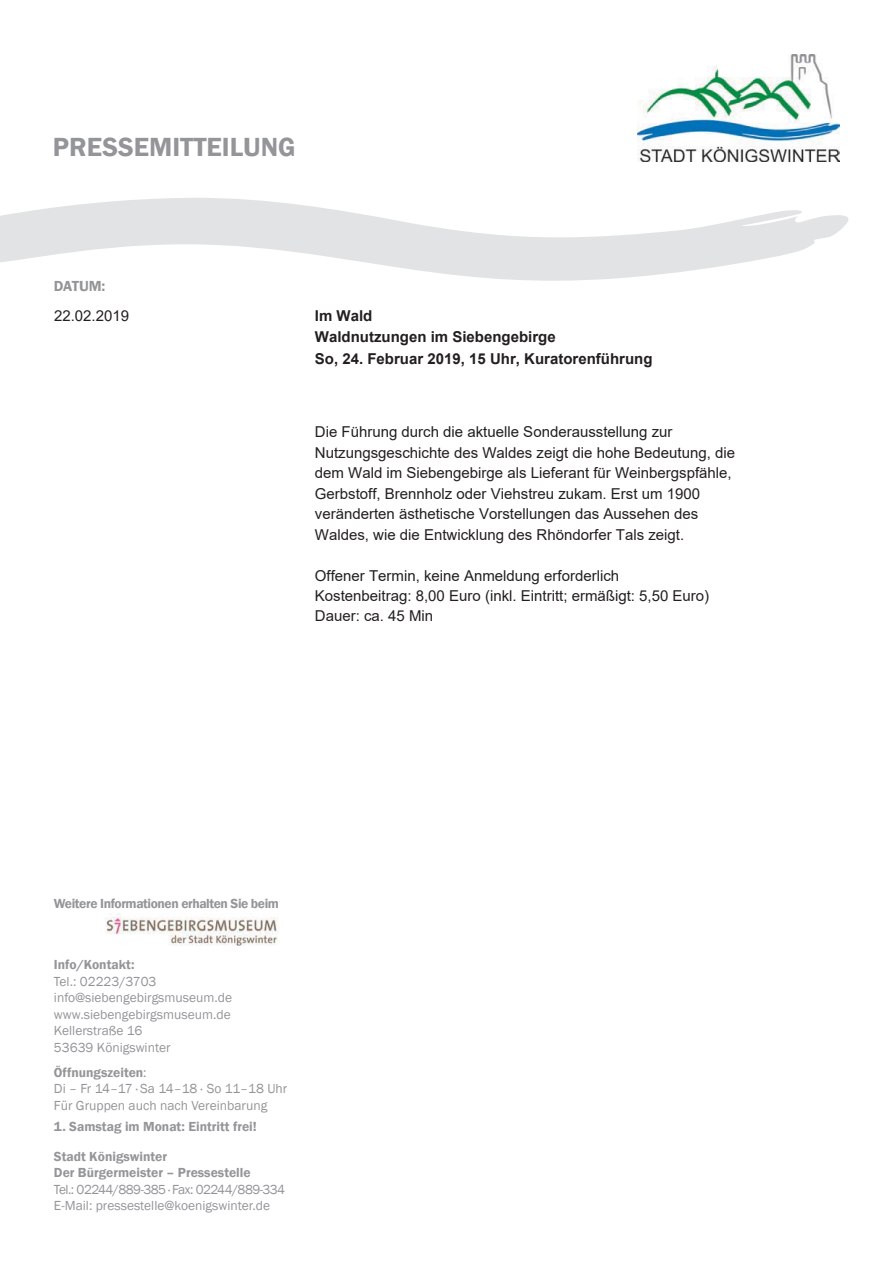
<style>
.page{position:relative;width:893px;height:1263px;background:#fff}
.page>*{position:absolute;margin:0;border:0;box-sizing:border-box;transform-origin:0 0}
.t1{font:600 27px "Franklin Gothic";color:#939598}
.t2{font:15px/20.4px "Arial";color:#231f20}
.t3{font:700 15px/21.5px "Arial";color:#231f20}
.t4{font:600 15px "Franklin Gothic";letter-spacing:-.01em;color:#939598}
.t5{font:13.5px/16.5px "Franklin Gothic";color:#939598}
.t6{font:600 13.5px/16.5px "Franklin Gothic";color:#939598}
.t7{font:600 13.5px "Franklin Gothic";letter-spacing:-.03em;color:#939598}
.s1{font-weight:600}
</style>
<div class="page">
<img style="left:638px;top:54px;width:201px;height:108px">
<svg style="left:0;top:198px;width:849px;height:83px;fill:#e2e3e4"></svg>
<img style="left:105px;top:913px;width:173px;height:33px">
<h1 class="t1" style="left:53px;top:131px;width:244px">PRESSEMITTEILUNG</h1>
<p class="t4" style="left:54px;top:278px;width:53px">DATUM:</p>
<p class="t2" style="left:54px;top:306px;width:77px">22.02.2019</p>
<p class="t3" style="left:315px;top:305px;width:339px">Im Wald<br>Waldnutzungen im Siebengebirge<br>So, 24. Februar 2019, 15 Uhr, Kuratorenführung</p>
<p class="t2" style="left:315px;top:422px;width:422px">Die Führung durch die aktuelle Sonderausstellung zur Nutzungsgeschichte des Waldes zeigt die hohe Bedeutung, die dem Wald im Siebengebirge als Lieferant für Weinbergspfähle, Gerbstoff, Brennholz oder Viehstreu zukam. Erst um 1900 veränderten ästhetische Vorstellungen das Aussehen des Waldes, wie die Entwicklung des Rhöndorfer Tals zeigt.</p>
<p class="t2" style="left:315px;top:565px;width:396px">Offener Termin, keine Anmeldung erforderlich<br>Kostenbeitrag: 8,00 Euro (inkl. Eintritt; ermäßigt: 5,50 Euro)<br>Dauer: ca. 45 Min</p>
<p class="t7" style="left:54px;top:895px;width:227px">Weitere Informationen erhalten Sie beim</p>
<p class="t6" style="left:54px;top:956px;width:82px">Info/Kontakt:</p>
<p class="t5" style="left:54px;top:973px;width:180px">Tel.: 02223/3703 info@siebengebirgsmuseum.de www.siebengebirgsmuseum.de<br>Kellerstraße 16<br>53639 Königswinter</p>
<p class="t5" style="left:54px;top:1064px;width:235px"><span class="s1">Öffnungszeiten</span>:<br>Di – Fr 14–17 · Sa 14–18 · So 11–18 Uhr<br>Für Gruppen auch nach Vereinbarung</p>
<p class="t6" style="left:54px;top:1118px;width:204px">1. Samstag im Monat: Eintritt frei!</p>
<p class="t6" style="left:54px;top:1148px;width:198px">Stadt Königswinter<br>Der Bürgermeister – Pressestelle</p>
<p class="t5" style="left:54px;top:1181px;width:233px">Tel.: 02244/889-385 · Fax: 02244/889-334<br>E-Mail: pressestelle@koenigswinter.de</p>
</div>
